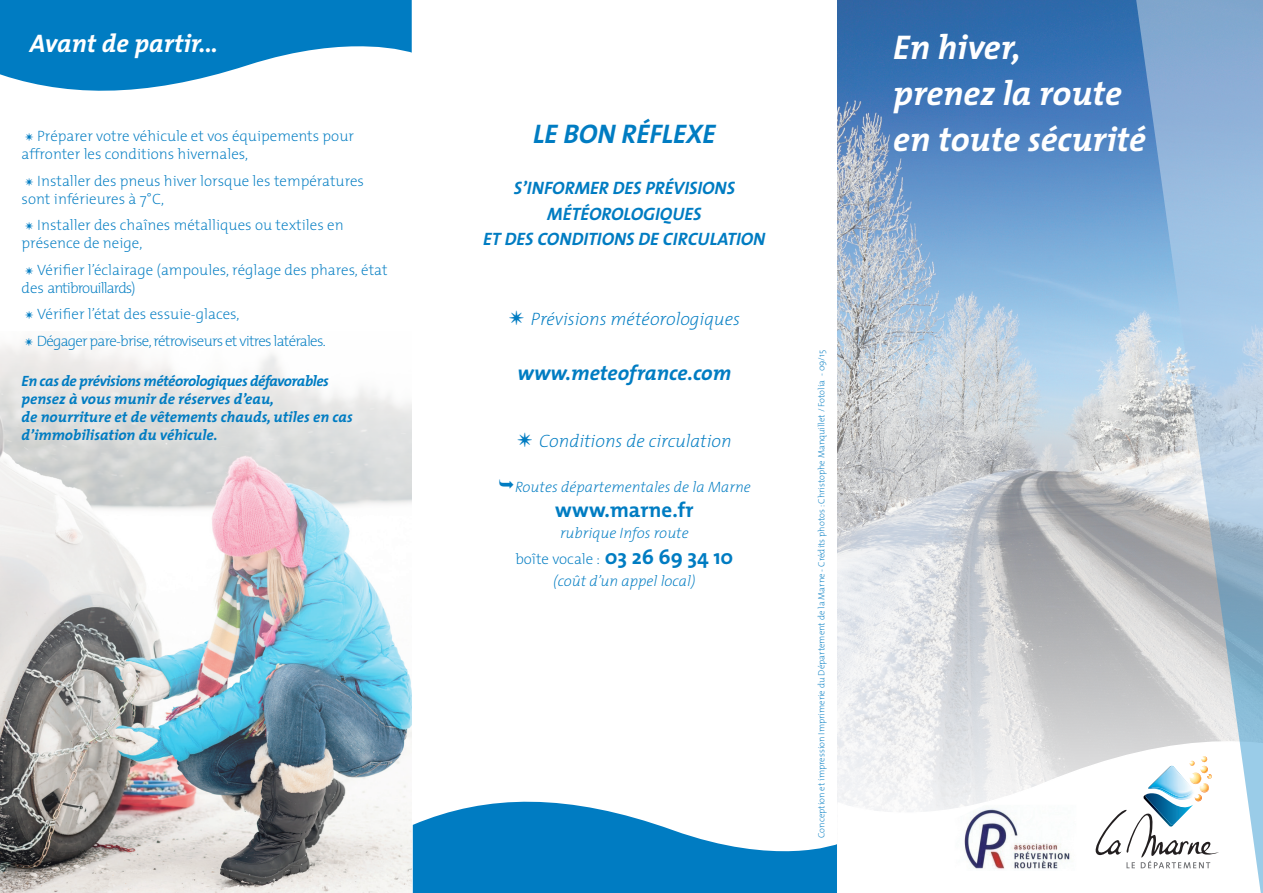
<style>
.page{position:relative;width:1263px;height:893px;background:#fff}
.page>*{position:absolute;margin:0;border:0;box-sizing:border-box;transform-origin:0 0}
.t1{font:italic 700 34.5px/45.8px "The Mix";color:#fff}
.t2{font:italic 700 27px "The Mix";color:#007cc2}
.t3{font:italic 700 25.5px "The Mix";color:#fff}
.t4{font:italic 700 21px "The Mix";color:#007cc2}
.t5{font:700 21px "The Mix";letter-spacing:.005em;color:#007cc2}
.t6{font:italic 700 18px/25.5px "The Mix";color:#007cc2;text-align:center}
.t7{font:italic 200 18px "The Mix";color:#007cc2}
.t8{font:200 15px/18px "The Mix";color:#007cc2}
.t9{font:italic 700 15px/18px "The Mix";color:#007cc2}
.t10{font:italic 200 15px/25.2px "The Mix";color:#007cc2;text-align:center}
.t11{font:200 15px/26.5px "The Mix";letter-spacing:-.05em;color:#007cc2}
.t12{font:200 9px "The Mix";color:#007cc2}
.s1{font-family:"Minion Pro";font-weight:400}
.s2{font-family:"Minion Pro";font-weight:400;font-style:normal;font-size:27px}
.s3{font-style:normal}
.s4{font-weight:700;font-style:normal;font-size:21px}
</style>
<div class="page">
<img style="left:838px;top:0;width:297px;height:727px">
<img style="left:0;top:340px;width:411px;height:553px">
<svg style="left:413px;top:801px;width:424px;height:92px"></svg>
<svg style="left:837px;top:727px;width:298px;height:142px"></svg>
<img style="left:955px;top:805px;width:121px;height:64px">
<svg style="left:1135px;top:0;width:128px;height:893px;background:#adc4d9"></svg>
<svg style="left:0;top:0;width:412px;height:91px"></svg>
<svg style="left:1095px;top:756px;width:124px;height:112px"></svg>
<h3 class="t3" style="left:30px;top:22px;width:190px">Avant de partir...</h3>
<p class="t8" style="left:22px;top:126px;width:334px"><span class="s1">✴</span> Préparer votre véhicule et vos équipements pour affronter les conditions hivernales,</p>
<p class="t8" style="left:22px;top:171px;width:344px"><span class="s1">✴</span> Installer des pneus hiver lorsque les températures sont inférieures à 7°C,</p>
<p class="t8" style="left:22px;top:215px;width:324px"><span class="s1">✴</span> Installer des chaînes métalliques ou textiles en présence de neige,</p>
<p class="t8" style="left:22px;top:260px;width:367px"><span class="s1">✴</span> Vérifier l’éclairage (ampoules, réglage des phares, état des antibrouillards)</p>
<p class="t11" style="left:24px;top:300px;width:303px"><span class="s1">✴</span> Vérifier l’état des essuie-glaces,<br><span class="s1">✴</span> Dégager pare-brise, rétroviseurs et vitres latérales.</p>
<p class="t9" style="left:22px;top:371px;width:333px">En cas de prévisions météorologiques défavorables pensez à vous munir de réserves d’eau,<br>de nourriture et de vêtements chauds, utiles en cas d’immobilisation du véhicule.</p>
<h2 class="t2" style="left:533px;top:111px;width:184px">LE BON RÉFLEXE</h2>
<p class="t6" style="left:483px;top:175px;width:284px">S’INFORMER DES PRÉVISIONS<br>MÉTÉOROLOGIQUES<br>ET DES CONDITIONS DE CIRCULATION</p>
<p class="t7" style="left:509px;top:304px;width:233px"><span class="s2">✴</span> Prévisions météorologiques</p>
<h3 class="t4" style="left:517px;top:355px;width:215px">www.meteofrance.com</h3>
<p class="t7" style="left:517px;top:426px;width:216px"><span class="s2">✴</span> Conditions de circulation</p>
<p class="t10" style="left:515px;top:473px;width:237px">Routes départementales de la Marne</p>
<h3 class="t5" style="left:555px;top:492px;width:140px">www.marne.fr</h3>
<p class="t10" style="left:515px;top:520px;width:219px">rubrique Infos route<br><span class="s3">boîte vocale :</span> <span class="s4">03 26 69 34 10</span></p>
<p class="t10" style="left:553px;top:568px;width:144px">(coût d’un appel local)</p>
<p class="t12" style="left:814px;top:838px;width:489px;rotate:-90deg">Conception et impression Imprimerie du Département de la Marne - Crédits photos : Christophe Manquillet / Fotolia - 09/15</p>
<h1 class="t1" style="left:893px;top:24px;width:254px">En hiver,<br>prenez la route en toute sécurité</h1>
</div>
